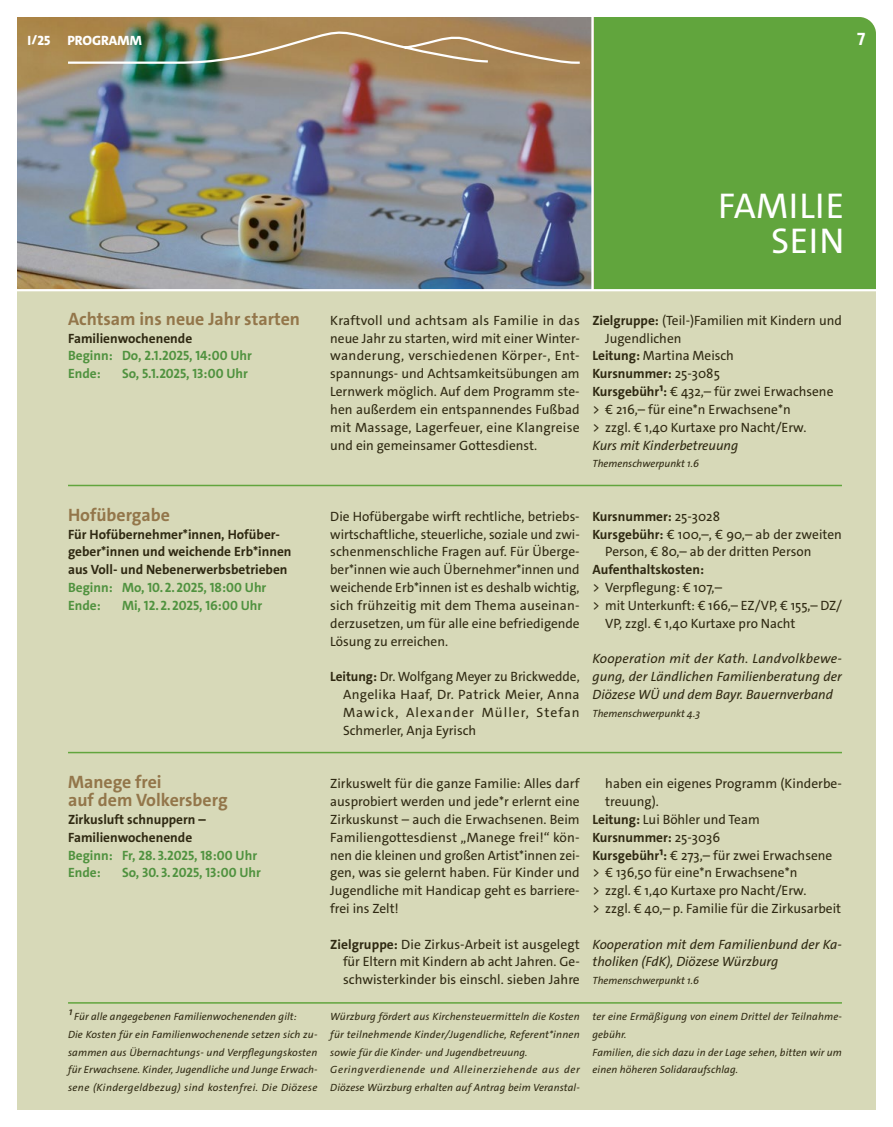
<style>
.page{position:relative;width:893px;height:1127px;background:#fff}
.page>*{position:absolute;margin:0;border:0;box-sizing:border-box;transform-origin:0 0}
.t1{font:36px/35.7px "The Sans C4 s";letter-spacing:.015em;color:#fff;text-align:right}
.t2{font:700 18px/17.9px "The Sans C4 s";color:#93764a}
.t3{font:700 18px "The Sans C4 s";color:#fff}
.t4{font:13.5px/17.9px "The Sans C4 s";color:#2f2912;text-align:justify}
.t5{font:700 13.5px/17.9px "The Sans C4 s";color:#2f2912}
.t6{font:italic 13.5px/17.9px "The Sans C4 s";color:#2f2912;text-align:justify}
.t7{font:700 13.5px/17.9px "The Sans C4 s";color:#50923f}
.t8{font:800 13.5px "The Sans C4 s";color:#fff}
.t9{font:italic 10.5px/17.9px "The Sans C4 s";letter-spacing:.01em;color:#2f2912}
.s1{font-size:12.75px}
.s2{font-weight:700}
.s3{font-weight:400}
.s4{font-size:13.5px}
</style>
<div class="page">
<div style="left:17px;top:290px;width:859px;height:820px;background:#d7d9b8"></div>
<div style="left:594px;top:17px;width:282px;height:272px;background:#61a53d"></div>
<hr style="left:68px;top:485px;width:774px;height:1px;background:#61a53d">
<hr style="left:68px;top:752px;width:774px;height:1px;background:#61a53d">
<hr style="left:68px;top:1002px;width:774px;height:1px;background:#61a53d">
<img style="left:17px;top:17px;width:574px;height:272px">
<img style="left:66px;top:26px;width:516px;height:39px">
<hr style="left:4px;top:289px;width:881px;height:2px;background:#fff">
<p class="t8" style="left:28px;top:31px;width:24px">I<span class="s1">/</span>25</p>
<p class="t8" style="left:67px;top:31px;width:76px">PROGRAMM</p>
<h2 class="t3" style="left:857px;top:27px;width:10px">7</h2>
<h2 class="t2" style="left:68px;top:310px;width:234px">Achtsam ins neue Jahr starten</h2>
<p class="t5" style="left:68px;top:329px;width:126px">Familienwochenende</p>
<p class="t7" style="left:68px;top:347px;width:185px">Beginn: Do, 2.1.2025, 14:00 Uhr<br>Ende:</p>
<p class="t7" style="left:122px;top:365px;width:127px">So, 5.1.2025, 13:00 Uhr</p>
<h2 class="t2" style="left:68px;top:506px;width:103px">Hofübergabe</h2>
<p class="t5" style="left:68px;top:525px;width:225px">Für Hofübernehmer*innen, Hofüber&shy;geber*innen und weichende Erb*innen aus Voll- und Nebenerwerbsbetrieben</p>
<p class="t7" style="left:68px;top:579px;width:200px">Beginn: Mo, 10. 2. 2025, 18:00 Uhr<br>Ende:</p>
<p class="t7" style="left:122px;top:596px;width:142px">Mi, 12. 2. 2025, 16:00 Uhr</p>
<h2 class="t2" style="left:68px;top:773px;width:161px">Manege frei<br>auf dem Volkersberg</h2>
<p class="t5" style="left:68px;top:810px;width:139px">Zirkusluft schnuppern –<br>Familienwochenende</p>
<p class="t7" style="left:68px;top:846px;width:191px">Beginn: Fr, 28. 3.2025, 18:00 Uhr<br>Ende:</p>
<p class="t7" style="left:122px;top:864px;width:140px">So, 30. 3. 2025, 13:00 Uhr</p>
<h1 class="t1" style="left:718px;top:188px;width:128px">FAMILIE<br>SEIN</h1>
<p class="t4" style="left:330px;top:311px;width:251px">Kraftvoll und achtsam als Familie in das neue Jahr zu starten, wird mit einer Winter&shy;wanderung, verschiedenen Körper-, Ent&shy;spannungs- und Achtsamkeitsübungen am Lernwerk möglich. Auf dem Programm ste&shy;hen außerdem ein entspannendes Fußbad mit Massage, Lagerfeuer, eine Klangreise und ein gemeinsamer Gottesdienst.</p>
<p class="t4" style="left:592px;top:311px;width:251px"><span class="s2">Zielgruppe:</span> (Teil-)Familien mit Kindern und</p>
<p class="t4" style="left:605px;top:329px;width:78px">Jugendlichen</p>
<p class="t4" style="left:592px;top:347px;width:143px"><span class="s2">Leitung:</span> Martina Meisch</p>
<p class="t5" style="left:592px;top:365px;width:129px">Kursnummer: <span class="s3">25-3085</span></p>
<p class="t4" style="left:592px;top:383px;width:242px"><span class="s2">Kursgebühr¹:</span> € 432,– für zwei Erwachsene</p>
<p class="t4" style="left:592px;top:400px;width:200px">&gt; € 216,– für eine*n Erwachsene*n</p>
<p class="t4" style="left:592px;top:418px;width:215px">&gt; zzgl. € 1,40 Kurtaxe pro Nacht/Erw.</p>
<p class="t6" style="left:592px;top:436px;width:147px">Kurs mit Kinderbetreuung</p>
<p class="t9" style="left:592px;top:455px;width:108px">Themenschwerpunkt 1.6</p>
<p class="t4" style="left:330px;top:507px;width:251px">Die Hofübergabe wirft rechtliche, betriebs&shy;wirtschaftliche, steuerliche, soziale und zwi&shy;schenmenschliche Fragen auf. Für Überge&shy;ber*innen wie auch Übernehmer*innen und weichende Erb*innen ist es deshalb wichtig, sich frühzeitig mit dem Thema auseinan&shy;derzusetzen, um für alle eine befriedigende Lösung zu erreichen.</p>
<p class="t4" style="left:343px;top:668px;width:238px;text-indent:-13px"><span class="s2">Leitung:</span> Dr. Wolfgang Meyer zu Brickwedde, Angelika Haaf, Dr. Patrick Meier, Anna Mawick, Alexander Müller, Stefan Schmerler, Anja Eyrisch</p>
<p class="t5" style="left:592px;top:507px;width:129px">Kursnummer: <span class="s3">25-3028</span></p>
<p class="t4" style="left:592px;top:525px;width:251px"><span class="s2">Kursgebühr:</span> € 100,–, € 90,– ab der zweiten</p>
<p class="t4" style="left:605px;top:543px;width:208px">Person, € 80,– ab der dritten Person</p>
<p class="t5" style="left:592px;top:561px;width:113px">Aufenthaltskosten:</p>
<p class="t4" style="left:592px;top:579px;width:131px">&gt; Verpflegung: € 107,–</p>
<p class="t4" style="left:592px;top:596px;width:251px">&gt; mit Unterkunft: € 166,– EZ/VP, € 155,– DZ/</p>
<p class="t4" style="left:605px;top:614px;width:192px">VP, zzgl. € 1,40 Kurtaxe pro Nacht</p>
<p class="t6" style="left:592px;top:650px;width:251px">Kooperation mit der Kath. Landvolkbewe&shy;gung, der Ländlichen Familienberatung der Diözese WÜ und dem Bayr. Bauernverband</p>
<p class="t9" style="left:592px;top:704px;width:109px">Themenschwerpunkt 4.3</p>
<p class="t4" style="left:330px;top:775px;width:251px">Zirkuswelt für die ganze Familie: Alles darf ausprobiert werden und jede*r erlernt eine Zirkuskunst – auch die Erwachsenen. Beim Familiengottesdienst „Manege frei!“ kön&shy;nen die kleinen und großen Artist*innen zei&shy;gen, was sie gelernt haben. Für Kinder und Jugendliche mit Handicap geht es barriere&shy;frei ins Zelt!</p>
<p class="t4" style="left:343px;top:935px;width:238px;text-indent:-13px"><span class="s2">Zielgruppe:</span> Die Zirkus-Arbeit ist ausgelegt für Eltern mit Kindern ab acht Jahren. Ge&shy;schwisterkinder bis einschl. sieben Jahre</p>
<p class="t4" style="left:605px;top:775px;width:238px">haben ein eigenes Programm (Kinderbe-</p>
<p class="t4" style="left:605px;top:793px;width:55px">treuung).</p>
<p class="t4" style="left:592px;top:810px;width:169px"><span class="s2">Leitung:</span> Lui Böhler und Team</p>
<p class="t5" style="left:592px;top:828px;width:129px">Kursnummer: <span class="s3">25-3036</span></p>
<p class="t4" style="left:592px;top:846px;width:241px"><span class="s2">Kursgebühr¹:</span> € 273,– für zwei Erwachsene</p>
<p class="t4" style="left:592px;top:864px;width:206px">&gt; € 136,50 für eine*n Erwachsene*n</p>
<p class="t4" style="left:592px;top:882px;width:215px">&gt; zzgl. € 1,40 Kurtaxe pro Nacht/Erw.</p>
<p class="t4" style="left:592px;top:899px;width:250px">&gt; zzgl. € 40,– p. Familie für die Zirkusarbeit</p>
<p class="t6" style="left:592px;top:935px;width:251px">Kooperation mit dem Familienbund der Ka&shy;tholiken (FdK), Diözese Würzburg</p>
<p class="t9" style="left:592px;top:972px;width:108px">Themenschwerpunkt 1.6</p>
<p class="t9" style="left:68px;top:1007px;width:251px"><span class="s4">¹</span> Für alle angegebenen Familienwochenenden gilt:<br>Die Kosten für ein Familienwochenende setzen sich zu&shy;sammen aus Übernachtungs- und Verpflegungskosten für Erwachsene. Kinder, Jugendliche und Junge Erwach&shy;sene (Kindergeldbezug) sind kostenfrei. Die Diözese</p>
<p class="t9" style="left:330px;top:1007px;width:251px">Würzburg fördert aus Kirchensteuermitteln die Kosten für teilnehmende Kinder/Jugendliche, Referent*innen sowie für die Kinder- und Jugendbetreuung.<br>Geringverdienende und Alleinerziehende aus der Diözese Würzburg erhalten auf Antrag beim Veranstal-</p>
<p class="t9" style="left:592px;top:1007px;width:251px">ter eine Ermäßigung von einem Drittel der Teilnahme&shy;gebühr.<br>Familien, die sich dazu in der Lage sehen, bitten wir um einen höheren Solidaraufschlag.</p>
</div>
